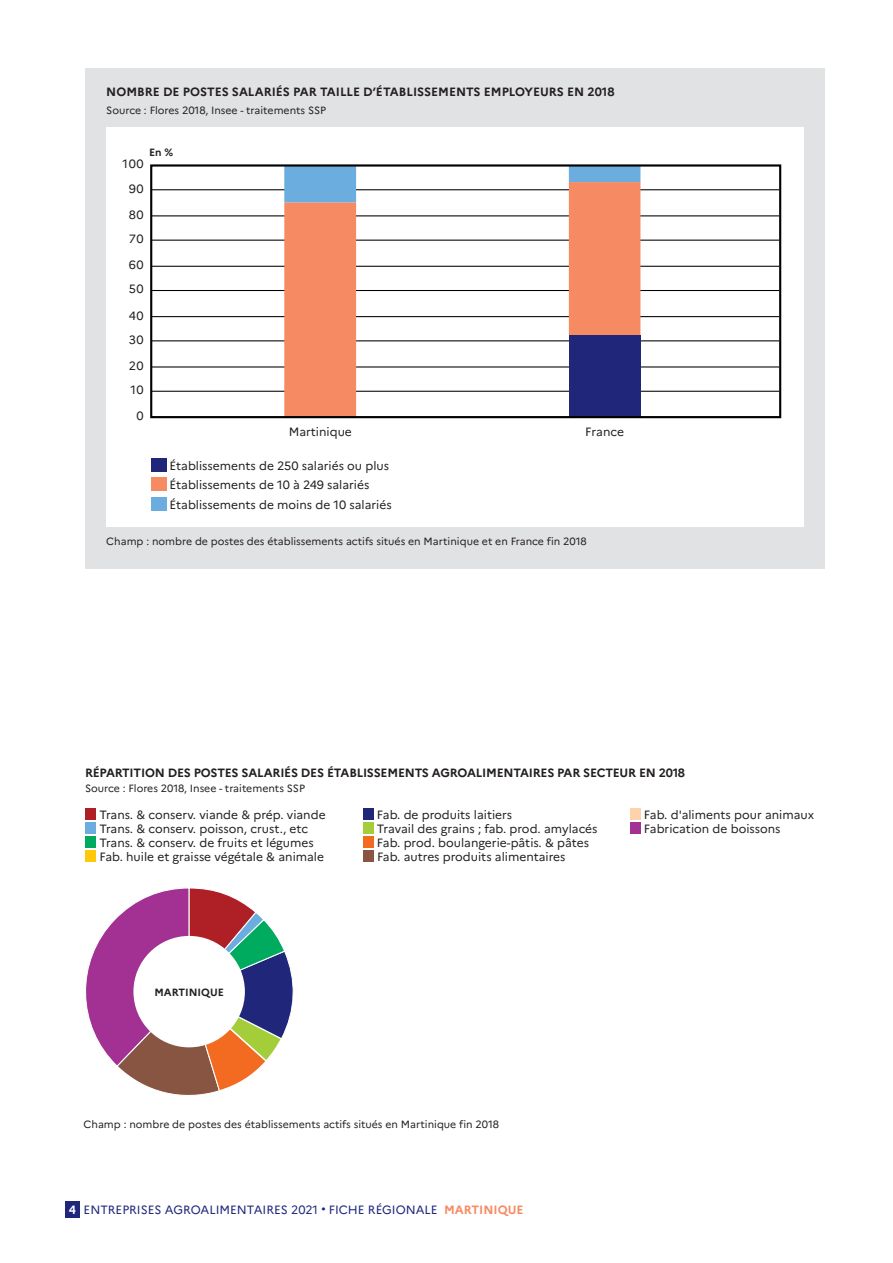
<style>
.page{position:relative;width:893px;height:1263px;background:#fff}
.page>*{position:absolute;margin:0;border:0;box-sizing:border-box;transform-origin:0 0}
.t1{font:12px/19.5px "Marianne";color:#231f20}
.t2{font:700 12px "Marianne";letter-spacing:-.015em;color:#231f20}
.t3{font:12px "Marianne";color:#20277b}
.t4{font:10.5px "Marianne";color:#231f20}
.t5{font:700 10.5px "Marianne";color:#231f20}
.s1{font-weight:700;color:#fff}
.s2{font-weight:700;color:#f68b63}
</style>
<div class="page">
<div style="left:65px;top:1201px;width:15px;height:16px;background:#20277b"></div>
<div style="left:85px;top:68px;width:740px;height:500px;background:#e1e2e4"></div>
<div style="left:106px;top:128px;width:698px;height:398px;background:#fff"></div>
<div style="left:151px;top:478px;width:15px;height:13px;background:#f68b63"></div>
<div style="left:151px;top:458px;width:15px;height:13px;background:#20277b"></div>
<div style="left:151px;top:497px;width:15px;height:13px;background:#6caddf"></div>
<hr style="left:151px;top:391px;width:628px;height:1px;background:#000">
<hr style="left:151px;top:366px;width:628px;height:1px;background:#000">
<hr style="left:151px;top:340px;width:628px;height:1px;background:#000">
<hr style="left:151px;top:316px;width:628px;height:1px;background:#000">
<hr style="left:151px;top:290px;width:628px;height:1px;background:#000">
<hr style="left:151px;top:266px;width:628px;height:1px;background:#000">
<hr style="left:151px;top:240px;width:628px;height:1px;background:#000">
<hr style="left:151px;top:215px;width:628px;height:1px;background:#000">
<hr style="left:151px;top:189px;width:628px;height:1px;background:#000">
<svg style="left:284px;top:167px;width:356px;height:15px"></svg>
<svg style="left:284px;top:182px;width:356px;height:233px"></svg>
<div style="left:569px;top:335px;width:71px;height:82px;background:#20277b"></div>
<div style="left:150px;top:164px;width:631px;height:254px;border:2px solid #000"></div>
<div style="left:630px;top:823px;width:11px;height:11px;background:#a23193"></div>
<div style="left:630px;top:808px;width:11px;height:12px;background:#fdd3ab"></div>
<div style="left:363px;top:851px;width:11px;height:11px;background:#875542"></div>
<div style="left:363px;top:837px;width:11px;height:11px;background:#f36a21"></div>
<div style="left:363px;top:823px;width:11px;height:11px;background:#a3cd39"></div>
<div style="left:363px;top:808px;width:11px;height:12px;background:#20277b"></div>
<div style="left:86px;top:851px;width:10px;height:11px;background:#fec80b"></div>
<div style="left:86px;top:837px;width:10px;height:11px;background:#00aa5f"></div>
<div style="left:86px;top:823px;width:10px;height:11px;background:#6caddf"></div>
<div style="left:86px;top:808px;width:10px;height:12px;background:#ae2026"></div>
<svg style="left:85px;top:888px;width:209px;height:208px"></svg>
<div style="left:133px;top:936px;width:112px;height:111px;background:#fff;border-radius:50%"></div>
<p class="t2" style="left:106px;top:84px;width:510px">NOMBRE DE POSTES SALARIÉS PAR TAILLE D’ÉTABLISSEMENTS EMPLOYEURS EN 2018</p>
<p class="t4" style="left:106px;top:104px;width:221px">Source : Flores 2018, Insee - traitements SSP</p>
<p class="t5" style="left:149px;top:146px;width:26px">En %</p>
<p class="t1" style="left:123px;top:154px;width:23px">100</p>
<p class="t1" style="left:129px;top:179px;width:16px">90</p>
<p class="t1" style="left:129px;top:205px;width:16px">80</p>
<p class="t1" style="left:129px;top:229px;width:16px">70</p>
<p class="t1" style="left:129px;top:255px;width:16px">60</p>
<p class="t1" style="left:129px;top:279px;width:16px">50</p>
<p class="t1" style="left:129px;top:306px;width:16px">40</p>
<p class="t1" style="left:129px;top:330px;width:16px">30</p>
<p class="t1" style="left:129px;top:356px;width:16px">20</p>
<p class="t1" style="left:130px;top:380px;width:15px">10</p>
<p class="t1" style="left:137px;top:406px;width:9px">0</p>
<p class="t1" style="left:289px;top:422px;width:65px">Martinique</p>
<p class="t1" style="left:585px;top:422px;width:40px">France</p>
<p class="t1" style="left:169px;top:456px;width:221px">Établissements de 250 salariés ou plus</p>
<p class="t1" style="left:169px;top:475px;width:224px">Établissements de 10 à 249 salariés<br>Établissements de moins de 10 salariés</p>
<p class="t4" style="left:106px;top:535px;width:482px">Champ : nombre de postes des établissements actifs situés en Martinique et en France fin 2018</p>
<p class="t2" style="left:85px;top:765px;width:602px">RÉPARTITION DES POSTES SALARIÉS DES ÉTABLISSEMENTS AGROALIMENTAIRES PAR SECTEUR EN 2018</p>
<p class="t4" style="left:85px;top:782px;width:221px">Source : Flores 2018, Insee - traitements SSP</p>
<p class="t1" style="left:644px;top:819px;width:138px">Fabrication de boissons</p>
<p class="t1" style="left:99px;top:804px;width:228px">Trans. &amp; conserv. viande &amp; prép. viande</p>
<p class="t1" style="left:377px;top:804px;width:137px">Fab. de produits laitiers</p>
<p class="t1" style="left:644px;top:804px;width:172px">Fab. d'aliments pour animaux</p>
<p class="t1" style="left:99px;top:819px;width:210px">Trans. &amp; conserv. poisson, crust., etc</p>
<p class="t1" style="left:377px;top:819px;width:222px">Travail des grains ; fab. prod. amylacés</p>
<p class="t1" style="left:99px;top:833px;width:216px">Trans. &amp; conserv. de fruits et légumes</p>
<p class="t1" style="left:377px;top:833px;width:214px">Fab. prod. boulangerie-pâtis. &amp; pâtes</p>
<p class="t1" style="left:99px;top:847px;width:226px">Fab. huile et graisse végétale &amp; animale</p>
<p class="t1" style="left:377px;top:847px;width:190px">Fab. autres produits alimentaires</p>
<p class="t5" style="left:154px;top:986px;width:71px">MARTINIQUE</p>
<p class="t4" style="left:84px;top:1117px;width:417px">Champ : nombre de postes des établissements actifs situés en Martinique fin 2018</p>
<p class="t3" style="left:69px;top:1202px;width:456px"><span class="s1">4</span> ENTREPRISES AGROALIMENTAIRES 2021 • FICHE RÉGIONALE <span class="s2">MARTINIQUE</span></p>
</div>
